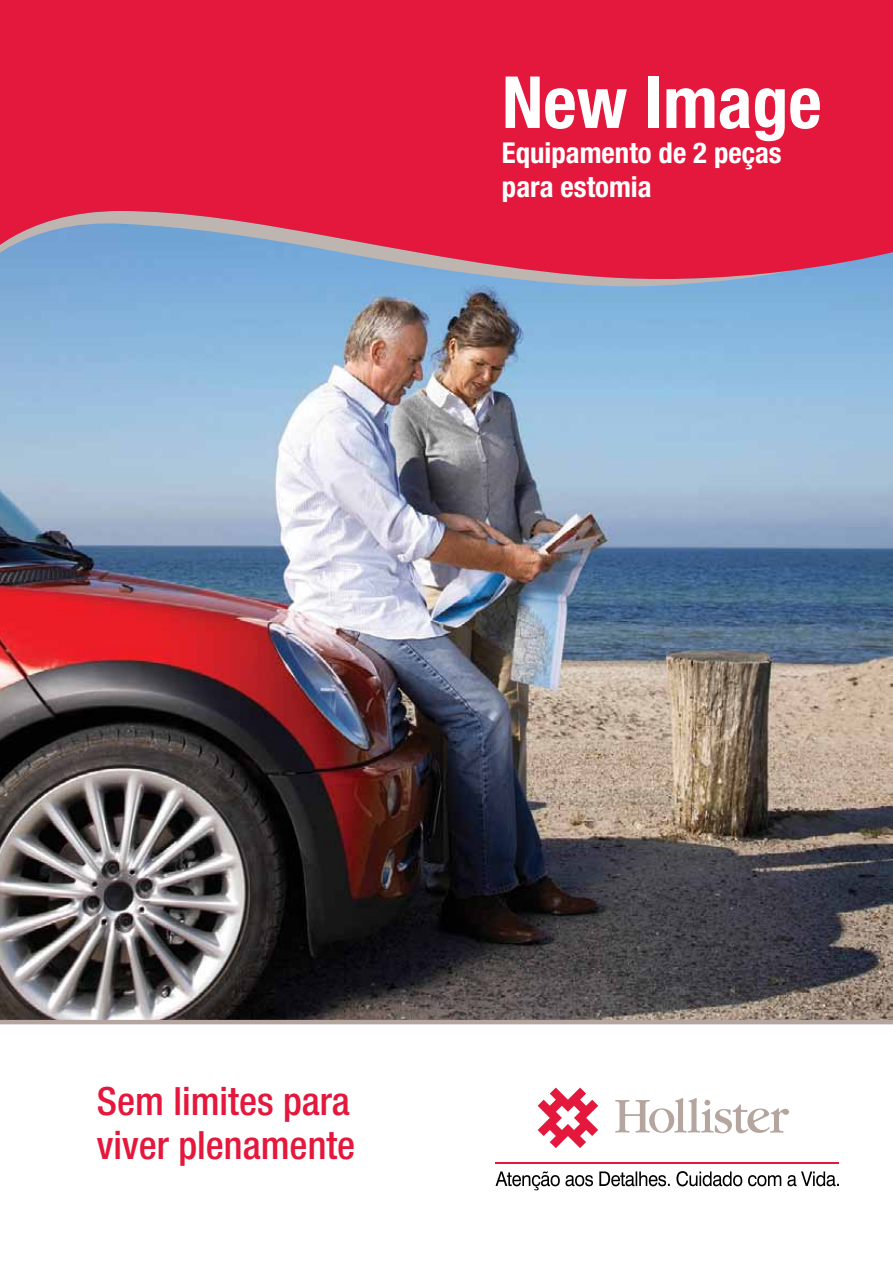
<style>
.page{position:relative;width:893px;height:1263px;background:#fff}
.page>*{position:absolute;margin:0;border:0;box-sizing:border-box;transform-origin:0 0}
.t1{font:700 condensed 72px "Helvetica Neue LT Std";color:#fff}
.t2{font:500 condensed 39px/43.5px "Helvetica Neue LT Std";color:#e3183c}
.t3{font:700 condensed 28.8px/34.5px "Helvetica Neue LT Std";color:#fff}
</style>
<div class="page">
<img style="left:0;top:279px;width:893px;height:741px">
<svg style="left:495px;top:1171px;width:286px;height:19px"></svg>
<svg style="left:787px;top:1171px;width:52px;height:15px"></svg>
<hr style="left:495px;top:1162px;width:344px;height:2px;background:#e3183c">
<svg style="left:538px;top:1087px;width:60px;height:61px"></svg>
<svg style="left:615px;top:1098px;width:174px;height:35px"></svg>
<svg style="left:0;top:279px;width:790px;height:11px;background:#83aed5"></svg>
<svg style="left:0;top:0;width:893px;height:279px;background:#d9274b"></svg>
<hr style="left:0;top:1020px;width:893px;height:4px;background:#b4a59f">
<h1 class="t1" style="left:502px;top:59px;width:321px">New Image</h1>
<p class="t3" style="left:502px;top:135px;width:281px">Equipamento de 2 peças para estomia</p>
<h2 class="t2" style="left:97px;top:1079px;width:260px">Sem limites para viver plenamente</h2>
</div>
